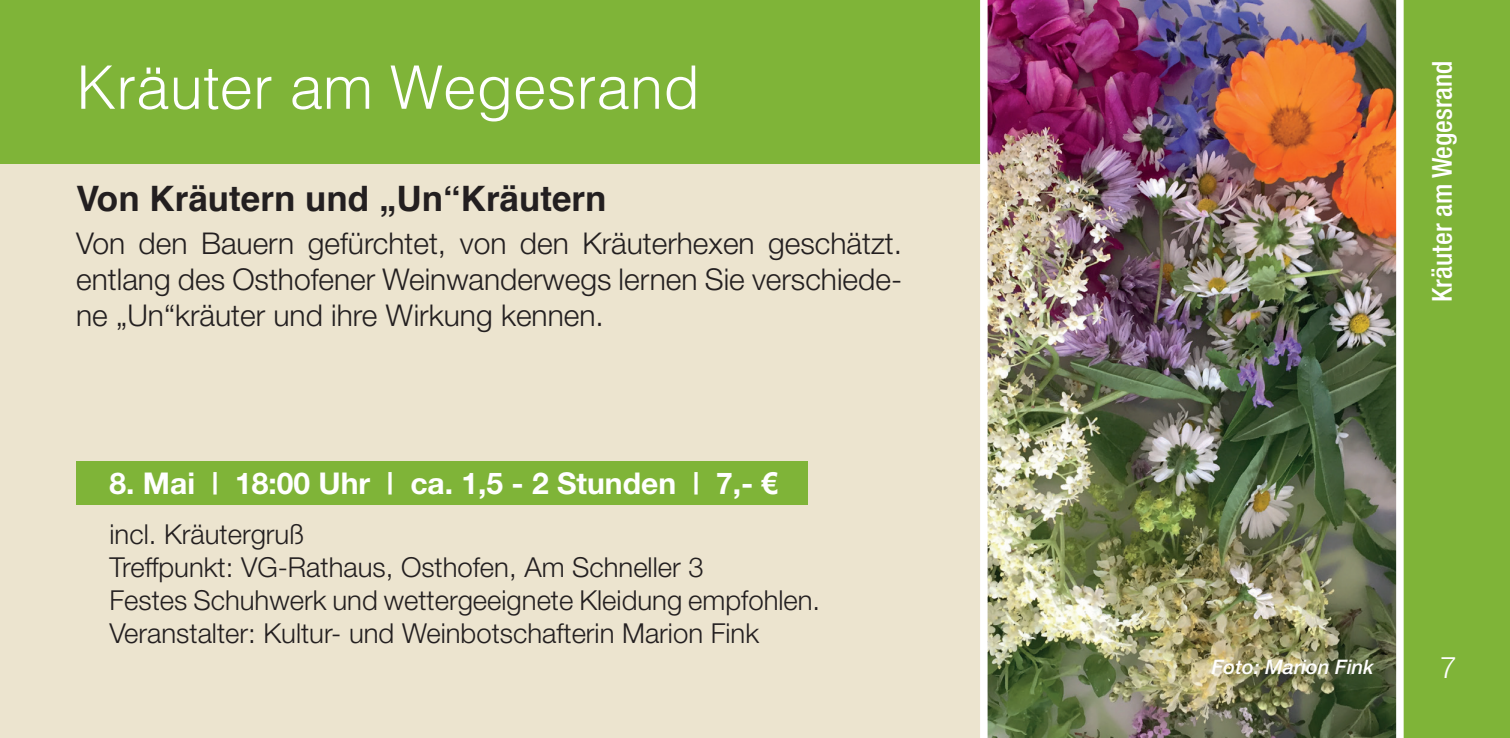
<style>
.page{position:relative;width:1510px;height:738px;background:#fff}
.page>*{position:absolute;margin:0;border:0;box-sizing:border-box;transform-origin:0 0}
.t1{font:300 60px "Helvetica";color:#fff}
.t2{font:700 35px "Helvetica";color:#231f20}
.t3{font:300 30px/36px "Helvetica Neue";color:#231f20;text-align:justify}
.t4{font:700 30px "Helvetica Neue";color:#fff}
.t5{font:300 30px "Helvetica Neue";color:#fff}
.t6{font:300 27.5px/33px "Helvetica Neue";color:#231f20}
.t7{font:500 condensed 27.5px "Helvetica Neue";color:#fff}
.t8{font:italic 500 20px "Helvetica Neue";color:#fff}
.s1{font-family:"Arial"}
</style>
<div class="page">
<div style="left:0;top:0;width:1509px;height:737px;background:#ece4cf"></div>
<div style="left:0;top:0;width:980px;height:163px;background:#7fb438"></div>
<div style="left:76px;top:461px;width:731px;height:43px;background:#7fb438"></div>
<div style="left:1403px;top:0;width:106px;height:737px;background:#7fb438"></div>
<img style="left:980px;top:0;width:423px;height:737px">
<h1 class="t1" style="left:76px;top:36px;width:625px">Kräuter am Wegesrand</h1>
<p class="t2" style="left:76px;top:170px;width:532px">Von Kräutern und „Un“Kräutern</p>
<p class="t3" style="left:76px;top:225px;width:827px">Von den Bauern gefürchtet, von den Kräuterhexen geschätzt. entlang des Osthofener Weinwanderwegs lernen Sie verschiede&shy;ne „Un“kräuter und ihre Wirkung kennen.</p>
<p class="t4" style="left:109px;top:464px;width:670px">8. Mai | 18:00 Uhr | ca. 1,5 - 2 Stunden | 7,- <span class="s1">€</span></p>
<p class="t6" style="left:109px;top:516px;width:712px">incl. Kräutergruß<br>Treffpunkt: VG-Rathaus, Osthofen, Am Schneller 3<br>Festes Schuhwerk und wettergeeignete Kleidung empfohlen.<br>Veranstalter: Kultur- und Weinbotschafterin Marion Fink</p>
<p class="t7" style="left:1425px;top:301px;width:243px;rotate:-90deg">Kräuter am Wegesrand</p>
<p class="t8" style="left:1211px;top:654px;width:163px">Foto: Marion Fink</p>
<p class="t5" style="left:1440px;top:648px;width:18px">7</p>
</div>
